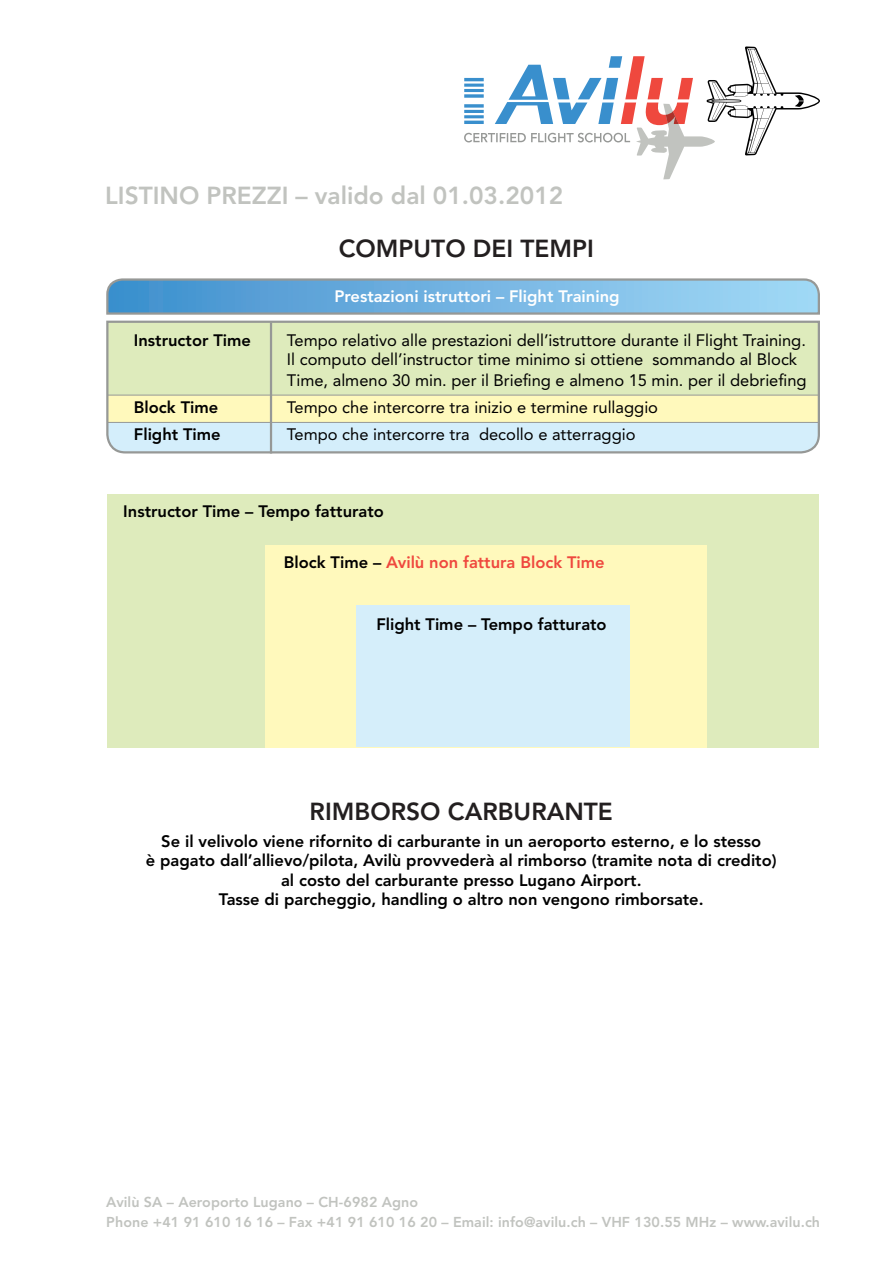
<style>
.page{position:relative;width:893px;height:1263px;background:#fff}
.page>*{position:absolute;margin:0;border:0;box-sizing:border-box;transform-origin:0 0}
.t1{font:800 24.45px "Avenir LT";color:#c1c3bf}
.t2{font:800 24.45px "Avenir LT";color:#231f20}
.t3{font:800 16.5px "Avenir LT";color:#000}
.t4{font:16.5px/19.5px "Avenir LT";color:#000}
.t5{font:800 16.5px "Avenir LT";color:#fff}
.t6{font:800 16.5px "Avenir LT";color:#ef483e}
.t7{font:800 14.25px "Avenir LT";letter-spacing:.005em;color:#c1c3bf}
.s1{color:#000}
</style>
<div class="page">
<svg style="left:106px;top:278px;width:714px;height:37px;background:#7ab2d9"></svg>
<svg style="left:106px;top:320px;width:714px;height:134px;background:#dfeac8"></svg>
<svg style="left:464px;top:46px;width:356px;height:133px"></svg>
<hr style="left:270px;top:322px;width:2px;height:131px;background:#969896">
<hr style="left:107px;top:395px;width:712px;height:1px;background:#969896">
<hr style="left:107px;top:422px;width:712px;height:1px;background:#969896">
<div style="left:107px;top:494px;width:712px;height:253px;background:#deebbc"></div>
<div style="left:266px;top:545px;width:441px;height:202px;background:#fff9bc"></div>
<div style="left:356px;top:606px;width:274px;height:141px;background:#d5eefa"></div>
<p class="t1" style="left:105px;top:181px;width:460px">LISTINO PREZZI – valido dal 01.03.2012</p>
<p class="t2" style="left:339px;top:234px;width:257px">COMPUTO DEI TEMPI</p>
<p class="t5" style="left:334px;top:287px;width:287px">Prestazioni istruttori – Flight Training</p>
<p class="t3" style="left:134px;top:330px;width:119px">Instructor Time</p>
<p class="t4" style="left:287px;top:331px;width:520px">Tempo relativo alle prestazioni dell’istruttore durante il Flight Training.<br>Il computo dell’instructor time minimo si ottiene sommando al Block</p>
<p class="t4" style="left:287px;top:371px;width:521px">Time, almeno 30 min. per il Briefing e almeno 15 min. per il debriefing</p>
<p class="t3" style="left:134px;top:398px;width:86px">Block Time</p>
<p class="t4" style="left:287px;top:398px;width:373px">Tempo che intercorre tra inizio e termine rullaggio</p>
<p class="t3" style="left:134px;top:425px;width:88px">Flight Time</p>
<p class="t4" style="left:287px;top:425px;width:350px">Tempo che intercorre tra decollo e atterraggio</p>
<p class="t3" style="left:123px;top:502px;width:262px">Instructor Time – Tempo fatturato</p>
<p class="t6" style="left:284px;top:552px;width:322px"><span class="s1">Block Time –</span> Avilù non fattura Block Time</p>
<p class="t3" style="left:376px;top:614px;width:232px">Flight Time – Tempo fatturato</p>
<p class="t2" style="left:310px;top:797px;width:305px">RIMBORSO CARBURANTE</p>
<p class="t3" style="left:161px;top:831px;width:602px">Se il velivolo viene rifornito di carburante in un aeroporto esterno, e lo stesso</p>
<p class="t3" style="left:146px;top:851px;width:632px">è pagato dall’allievo/pilota, Avilù provvederà al rimborso (tramite nota di credito)</p>
<p class="t3" style="left:281px;top:870px;width:362px">al costo del carburante presso Lugano Airport.</p>
<p class="t3" style="left:219px;top:890px;width:486px">Tasse di parcheggio, handling o altro non vengono rimborsate.</p>
<p class="t7" style="left:106px;top:1194px;width:313px">Avilù SA – Aeroporto Lugano – CH-6982 Agno</p>
<p class="t7" style="left:106px;top:1213px;width:715px">Phone +41 91 610 16 16 – Fax +41 91 610 16 20 – Email: info@avilu.ch – VHF 130.55 MHz – www.avilu.ch</p>
</div>
